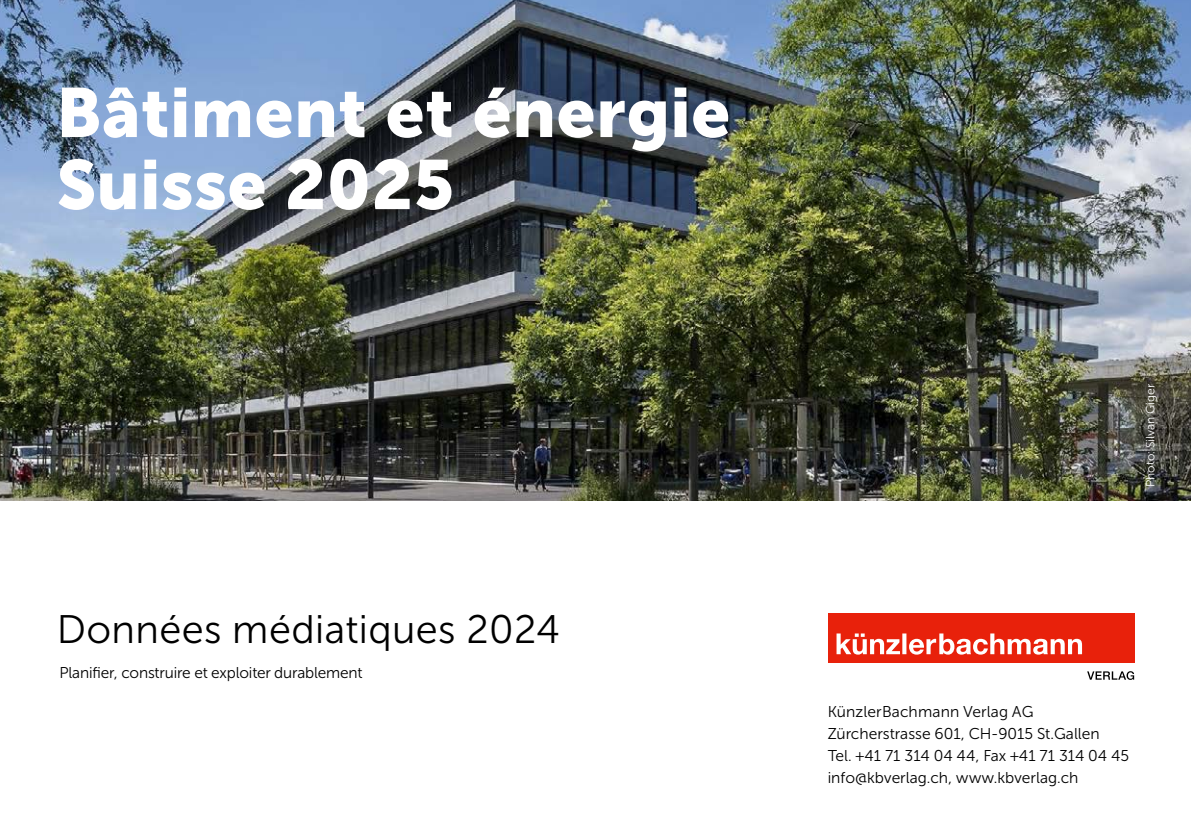
<style>
.page{position:relative;width:1191px;height:840px;background:#fff}
.page>*{position:absolute;margin:0;border:0;box-sizing:border-box;transform-origin:0 0}
.t1{font:69.2px/72px "Museo Sans Cyrl 900";letter-spacing:.01em;color:#fff}
.t2{font:39.6px "Museo Sans Cyrl 300";letter-spacing:.01em;color:#000}
.t3{font:15.6px/22px "Museo Sans Cyrl 300";color:#000}
.t4{font:12px "Museo Sans Cyrl 300";color:#fff}
</style>
<div class="page">
<img style="left:0;top:0;width:1191px;height:500px">
<div style="left:828px;top:612px;width:306px;height:50px;background:#e8210b"></div>
<svg style="left:836px;top:633px;width:246px;height:21px"></svg>
<svg style="left:1087px;top:671px;width:47px;height:8px"></svg>
<h1 class="t1" style="left:57px;top:77px;width:675px">Bâtiment et énergie<br>Suisse 2025</h1>
<h2 class="t2" style="left:57px;top:607px;width:505px">Données médiatiques 2024</h2>
<p class="t3" style="left:60px;top:661px;width:305px">Planifier, construire et exploiter durablement</p>
<p class="t4" style="left:1144px;top:486px;width:104px;rotate:-90deg">Photo: Silvan Giger</p>
<p class="t3" style="left:827px;top:700px;width:303px">KünzlerBachmann Verlag AG Zürcherstrasse 601, CH-9015 St. Gallen<br>Tel. +41 71 314 04 44, Fax +41 71 314 04 45 info@kbverlag.ch, www.kbverlag.ch</p>
</div>
